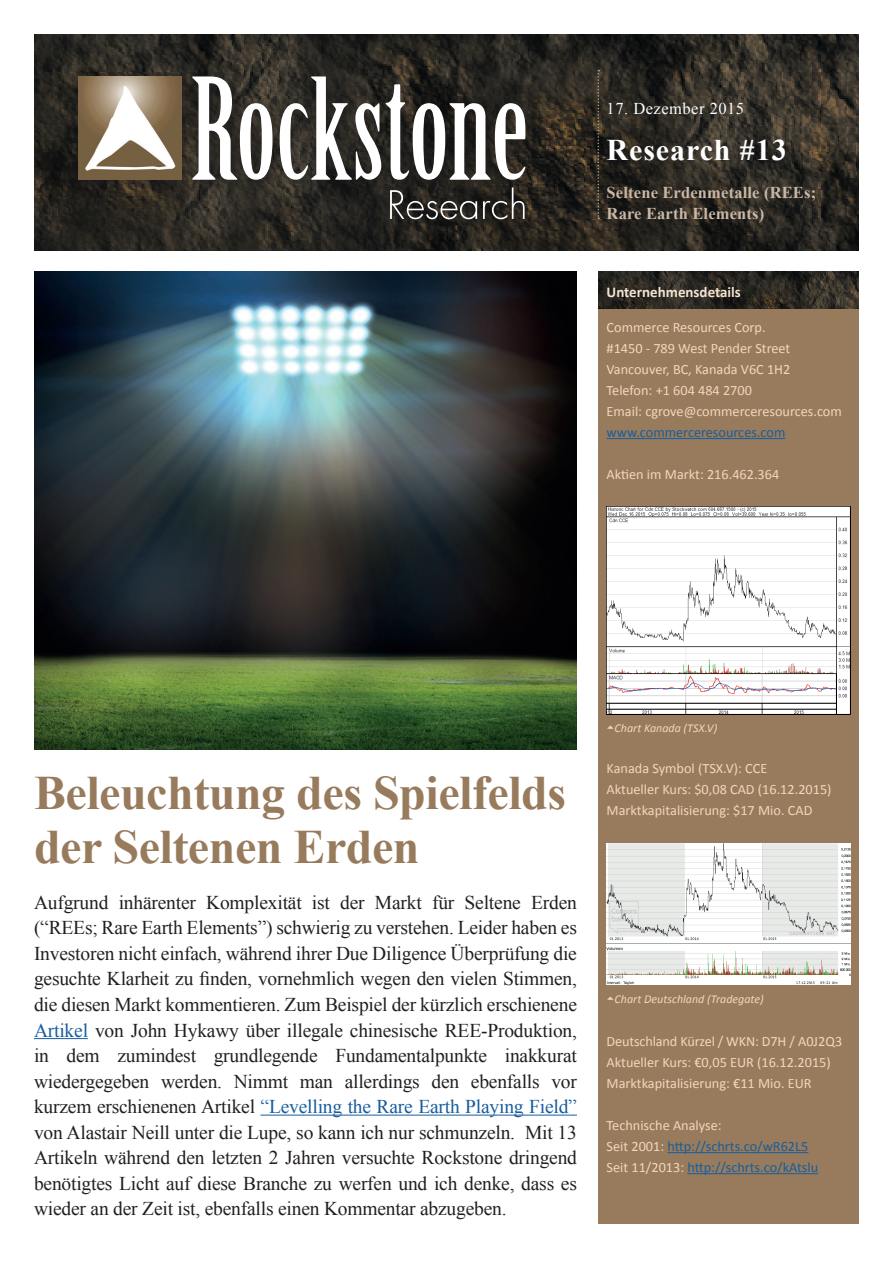
<style>
.page{position:relative;width:893px;height:1263px;background:#fff}
.page>*{position:absolute;margin:0;border:0;box-sizing:border-box;transform-origin:0 0}
.t1{font:700 48px/54px "Times New Roman";letter-spacing:-.01em;color:#987b5c}
.t2{font:700 30px "Times New Roman";letter-spacing:.03em;color:#fff}
.t3{font:19.5px/25.5px "Times New Roman";letter-spacing:-.01em;color:#231f20;text-align:justify}
.t4{font:700 16.5px/21px "Times New Roman";letter-spacing:.01em;color:#cab8a7}
.t5{font:16.5px "Times New Roman";letter-spacing:.03em;color:#fff}
.t6{font:700 15px "Calibri";color:#f5e4d1}
.t7{font:14.25px/21px "Calibri";color:#f0d7bc}
.t8{font:14.25px/21px "Calibri";color:#175d9e}
.t9{font:italic 12px "Calibri";color:#f0d7bc}
.s1{color:#175d9e}
.s2{color:#f0d7bc}
</style>
<div class="page">
<img style="left:34px;top:34px;width:825px;height:216px">
<div style="left:186px;top:71px;width:351px;height:160px;background:#231f20;opacity:.65"></div>
<svg style="left:193px;top:76px;width:79px;height:104px"></svg>
<svg style="left:280px;top:76px;width:245px;height:104px"></svg>
<svg style="left:390px;top:190px;width:87px;height:29px;background:#4d4b48"></svg>
<svg style="left:483px;top:187px;width:42px;height:32px"></svg>
<svg style="left:597px;top:70px;width:2px;height:149px"></svg>
<div style="left:72px;top:71px;width:121px;height:121px;background:#231f20;opacity:.65"></div>
<img style="left:78px;top:76px;width:103px;height:104px">
<div style="left:598px;top:271px;width:261px;height:953px;background:#987b5c"></div>
<hr style="left:34px;top:1038px;width:54px;height:1px;background:#175d9e">
<hr style="left:261px;top:1114px;width:316px;height:1px;background:#175d9e">
<img style="left:598px;top:271px;width:261px;height:37px">
<hr style="left:607px;top:438px;width:178px;height:1px;background:#175d9e">
<hr style="left:667px;top:1152px;width:141px;height:1px;background:#175d9e">
<hr style="left:687px;top:1173px;width:131px;height:1px;background:#175d9e">
<img style="left:607px;top:506px;width:243px;height:208px">
<img style="left:607px;top:843px;width:243px;height:141px">
<img style="left:34px;top:271px;width:543px;height:479px">
<p class="t5" style="left:607px;top:97px;width:139px">17. Dezember 2015</p>
<h2 class="t2" style="left:607px;top:130px;width:182px">Research #13</h2>
<p class="t4" style="left:607px;top:182px;width:211px">Seltene Erdenmetalle (REEs;<br>Rare Earth Elements)</p>
<p class="t6" style="left:607px;top:283px;width:136px">Unternehmensdetails</p>
<p class="t7" style="left:607px;top:317px;width:237px">Commerce Resources Corp.<br>#1450 - 789 West Pender Street<br>Vancouver, BC, Kanada V6C 1H2<br>Telefon: +1 604 484 2700<br>Email: cgrove@commerceresources.com</p>
<p class="t8" style="left:607px;top:422px;width:180px">www.commerceresources.com</p>
<p class="t7" style="left:607px;top:464px;width:174px">Aktien im Markt: 216.462.364</p>
<h1 class="t1" style="left:34px;top:764px;width:534px">Beleuchtung des Spielfelds der Seltenen Erden</h1>
<p class="t3" style="left:34px;top:889px;width:544px">Aufgrund inhärenter Komplexität ist der Markt für Seltene Erden (“REEs; Rare Earth Elements”) schwierig zu verstehen. Leider haben es Investoren nicht einfach, während ihrer Due Diligence Überprüfung die gesuchte Klarheit zu finden, vornehmlich wegen den vielen Stimmen, die diesen Markt kommentieren. Zum Beispiel der kürzlich erschienene <span class="s1">Artikel</span> von John Hykawy über illegale chinesische REE-Produktion, in dem zumindest grundlegende Fundamentalpunkte inakkurat wiedergegeben werden. Nimmt man allerdings den ebenfalls vor kurzem erschienenen Artikel <span class="s1">“Levelling the Rare Earth Playing Field” </span>von Alastair Neill unter die Lupe, so kann ich nur schmunzeln. Mit 13<br>Artikeln während den letzten 2 Jahren versuchte Rockstone dringend benötigtes Licht auf diese Branche zu werfen und ich denke, dass es wieder an der Zeit ist, ebenfalls einen Kommentar abzugeben.</p>
<p class="t9" style="left:615px;top:720px;width:104px">Chart Kanada (TSX.V)</p>
<p class="t7" style="left:607px;top:758px;width:226px">Kanada Symbol (TSX.V): CCE<br>Aktueller Kurs: $0,08 CAD (16.12.2015)<br>Marktkapitalisierung: $17 Mio. CAD</p>
<p class="t9" style="left:615px;top:991px;width:151px">Chart Deutschland (Tradegate)</p>
<p class="t7" style="left:607px;top:1031px;width:237px">Deutschland Kürzel / WKN: D7H / A0J2Q3<br>Aktueller Kurs: €0,05 EUR (16.12.2015)<br>Marktkapitalisierung: €11 Mio. EUR</p>
<p class="t8" style="left:607px;top:1115px;width:213px"><span class="s2">Technische Analyse:<br>Seit 2001:</span> http://schrts.co/wR62L5<br><span class="s2">Seit 11/2013:</span> http://schrts.co/kAtslu</p>
</div>
